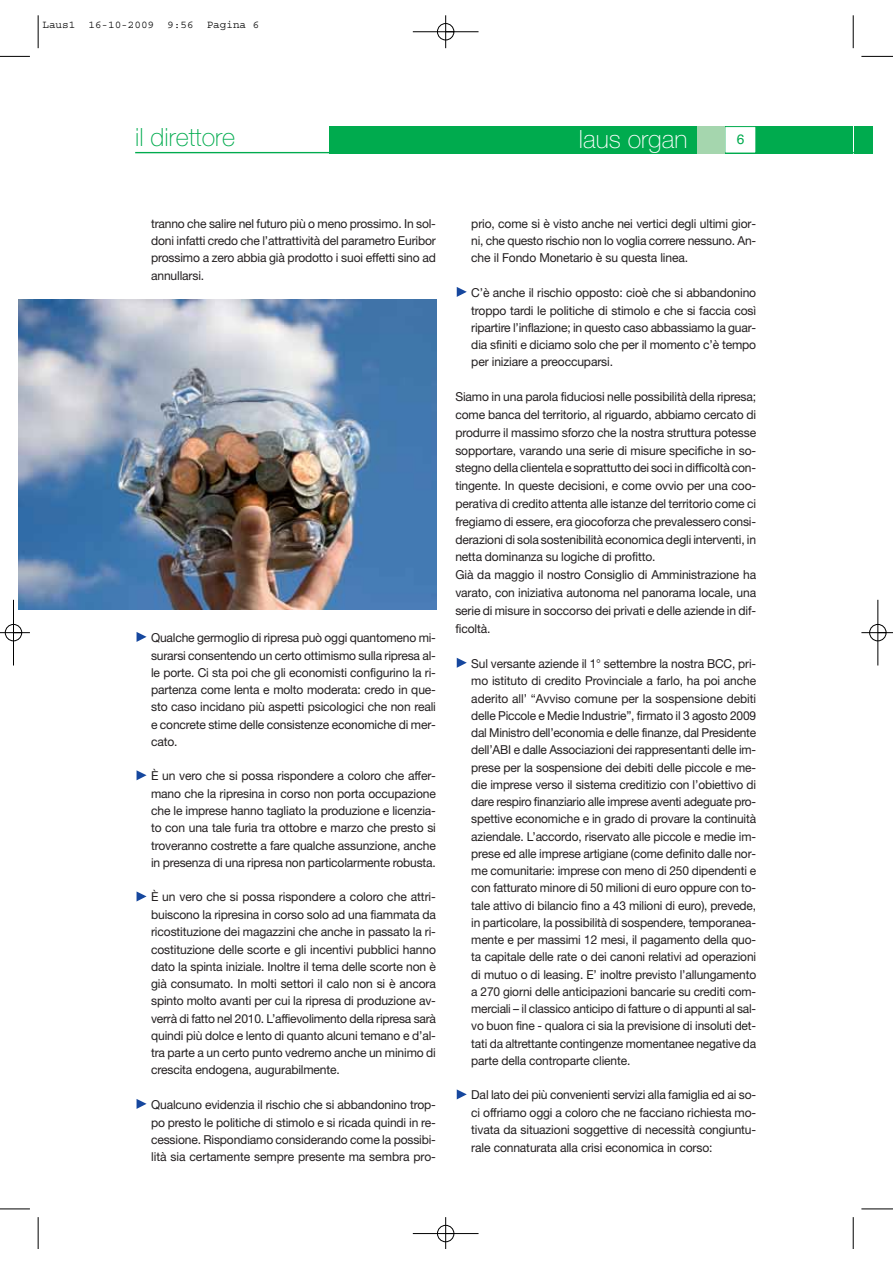
<style>
.page{position:relative;width:893px;height:1263px;background:#fff}
.page>*{position:absolute;margin:0;border:0;box-sizing:border-box;transform-origin:0 0}
.t1{font:100 25.05px "Helvetica Neue";color:#00ab4e}
.t2{font:100 25.05px "Helvetica Neue";color:#fff}
.t3{font:13.65px "Helvetica";color:#00ab4e}
.t4{font:12.3px/17.2px "Helvetica Neue";letter-spacing:-.01em;color:#231f20;text-align:justify}
.t5{font:10.95px "Courier Std";color:#000}
</style>
<div class="page">
<div style="left:854px;top:126px;width:18px;height:27px;background:#00ab4e"></div>
<hr style="left:135px;top:152px;width:718px;height:1px;background:#00ab4e">
<div style="left:329px;top:126px;width:524px;height:27px;background:#00ab4e"></div>
<div style="left:725px;top:127px;width:31px;height:26px;background:#fff"></div>
<div style="left:697px;top:126px;width:27px;height:27px;background:#a5d6ae"></div>
<svg style="left:457px;top:1089px;width:10px;height:10px"></svg>
<svg style="left:457px;top:658px;width:10px;height:10px"></svg>
<svg style="left:457px;top:287px;width:10px;height:10px"></svg>
<svg style="left:137px;top:1099px;width:10px;height:10px"></svg>
<svg style="left:137px;top:891px;width:10px;height:11px"></svg>
<svg style="left:137px;top:770px;width:10px;height:10px"></svg>
<svg style="left:137px;top:632px;width:10px;height:10px"></svg>
<img style="left:19px;top:299px;width:418px;height:311px">
<hr style="left:38px;top:15px;width:1px;height:33px;background:#000">
<hr style="left:0;top:56px;width:30px;height:1px;background:#000">
<hr style="left:853px;top:15px;width:1px;height:33px;background:#000">
<hr style="left:861px;top:56px;width:32px;height:1px;background:#000">
<hr style="left:38px;top:1217px;width:1px;height:32px;background:#000">
<hr style="left:0;top:1209px;width:30px;height:1px;background:#000">
<hr style="left:853px;top:1217px;width:1px;height:32px;background:#000">
<hr style="left:861px;top:1209px;width:32px;height:1px;background:#000">
<hr style="left:413px;top:31px;width:65px;height:1px;background:#000">
<hr style="left:413px;top:1233px;width:65px;height:1px;background:#000">
<hr style="left:13px;top:600px;width:1px;height:66px;background:#000">
<hr style="left:877px;top:600px;width:1px;height:66px;background:#000">
<hr style="left:445px;top:15px;width:1px;height:33px;background:#000">
<hr style="left:445px;top:1217px;width:1px;height:32px;background:#000">
<hr style="left:0;top:632px;width:30px;height:1px;background:#000">
<hr style="left:861px;top:632px;width:32px;height:1px;background:#000">
<div style="left:437px;top:23px;width:17px;height:17px;border:1px solid #000;border-radius:50%"></div>
<div style="left:437px;top:1225px;width:17px;height:17px;border:1px solid #000;border-radius:50%"></div>
<div style="left:5px;top:624px;width:17px;height:17px;border:1px solid #000;border-radius:50%"></div>
<div style="left:869px;top:624px;width:17px;height:17px;border:1px solid #000;border-radius:50%"></div>
<p class="t5" style="left:42px;top:17px;width:218px">Laus1 16-10-2009 9:56 Pagina 6</p>
<h1 class="t1" style="left:135px;top:128px;width:102px">il direttore</h1>
<h1 class="t2" style="left:579px;top:130px;width:110px">laus organ</h1>
<p class="t3" style="left:737px;top:135px;width:9px">6</p>
<p class="t4" style="left:151px;top:216px;width:286px">tranno che salire nel futuro più o meno prossimo. In sol&shy;doni infatti credo che l’attrattività del parametro Euribor prossimo a zero abbia già prodotto i suoi effetti sino ad annullarsi.</p>
<p class="t4" style="left:151px;top:630px;width:286px">Qualche germoglio di ripresa può oggi quantomeno mi&shy;surarsi consentendo un certo ottimismo sulla ripresa al&shy;le porte. Ci sta poi che gli economisti configurino la ri&shy;partenza come lenta e molto moderata: credo in que&shy;sto caso incidano più aspetti psicologici che non reali e concrete stime delle consistenze economiche di mer&shy;cato.</p>
<p class="t4" style="left:151px;top:769px;width:286px">È un vero che si possa rispondere a coloro che affer&shy;mano che la ripresina in corso non porta occupazione che le imprese hanno tagliato la produzione e licenzia&shy;to con una tale furia tra ottobre e marzo che presto si troveranno costrette a fare qualche assunzione, anche in presenza di una ripresa non particolarmente robusta.</p>
<p class="t4" style="left:151px;top:890px;width:286px">È un vero che si possa rispondere a coloro che attri&shy;buiscono la ripresina in corso solo ad una fiammata da ricostituzione dei magazzini che anche in passato la ri&shy;costituzione delle scorte e gli incentivi pubblici hanno dato la spinta iniziale. Inoltre il tema delle scorte non è già consumato. In molti settori il calo non si è ancora spinto molto avanti per cui la ripresa di produzione av&shy;verrà di fatto nel 2010. L’affievolimento della ripresa sarà quindi più dolce e lento di quanto alcuni temano e d’al&shy;tra parte a un certo punto vedremo anche un minimo di crescita endogena, augurabilmente.</p>
<p class="t4" style="left:151px;top:1097px;width:286px">Qualcuno evidenzia il rischio che si abbandonino trop&shy;po presto le politiche di stimolo e si ricada quindi in re&shy;cessione. Rispondiamo considerando come la possibi&shy;lità sia certamente sempre presente ma sembra pro-</p>
<p class="t4" style="left:471px;top:216px;width:286px">prio, come si è visto anche nei vertici degli ultimi gior&shy;ni, che questo rischio non lo voglia correre nessuno. An&shy;che il Fondo Monetario è su questa linea.</p>
<p class="t4" style="left:471px;top:285px;width:286px">C’è anche il rischio opposto: cioè che si abbandonino troppo tardi le politiche di stimolo e che si faccia così ripartire l’inflazione; in questo caso abbassiamo la guar&shy;dia sfiniti e diciamo solo che per il momento c’è tempo per iniziare a preoccuparsi.</p>
<p class="t4" style="left:455px;top:389px;width:302px;line-height:17.9px;text-align:left">Siamo in una parola fiduciosi nelle possibilità della ripresa; come banca del territorio, al riguardo, abbiamo cercato di produrre il massimo sforzo che la nostra struttura potesse sopportare, varando una serie di misure specifiche in so&shy;stegno della clientela e soprattutto dei soci in difficoltà con&shy;tingente. In queste decisioni, e come ovvio per una coo&shy;perativa di credito attenta alle istanze del territorio come ci fregiamo di essere, era giocoforza che prevalessero consi&shy;derazioni di sola sostenibilità economica degli interventi, in netta dominanza su logiche di profitto.<br>Già da maggio il nostro Consiglio di Amministrazione ha varato, con iniziativa autonoma nel panorama locale, una serie di misure in soccorso dei privati e delle aziende in dif&shy;ficoltà.</p>
<p class="t4" style="left:471px;top:656px;width:286px">Sul versante aziende il 1° settembre la nostra BCC, pri&shy;mo istituto di credito Provinciale a farlo, ha poi anche aderito all’ “Avviso comune per la sospensione debiti delle Piccole e Medie Industrie”, firmato il 3 agosto 2009 dal Ministro dell’economia e delle finanze, dal Presidente dell’ABI e dalle Associazioni dei rappresentanti delle im&shy;prese per la sospensione dei debiti delle piccole e me&shy;die imprese verso il sistema creditizio con l’obiettivo di dare respiro finanziario alle imprese aventi adeguate pro&shy;spettive economiche e in grado di provare la continuità aziendale. L’accordo, riservato alle piccole e medie im&shy;prese ed alle imprese artigiane (come definito dalle nor&shy;me comunitarie: imprese con meno di 250 dipendenti e con fatturato minore di 50 milioni di euro oppure con to&shy;tale attivo di bilancio fino a 43 milioni di euro), prevede, in particolare, la possibilità di sospendere, temporanea&shy;mente e per massimi 12 mesi, il pagamento della quo&shy;ta capitale delle rate o dei canoni relativi ad operazioni di mutuo o di leasing. E’ inoltre previsto l’allungamento a 270 giorni delle anticipazioni bancarie su crediti com&shy;merciali – il classico anticipo di fatture o di appunti al sal&shy;vo buon fine - qualora ci sia la previsione di insoluti det&shy;tati da altrettante contingenze momentanee negative da parte della controparte cliente.</p>
<p class="t4" style="left:471px;top:1088px;width:286px">Dal lato dei più convenienti servizi alla famiglia ed ai so&shy;ci offriamo oggi a coloro che ne facciano richiesta mo&shy;tivata da situazioni soggettive di necessità congiuntu&shy;rale connaturata alla crisi economica in corso:</p>
</div>
